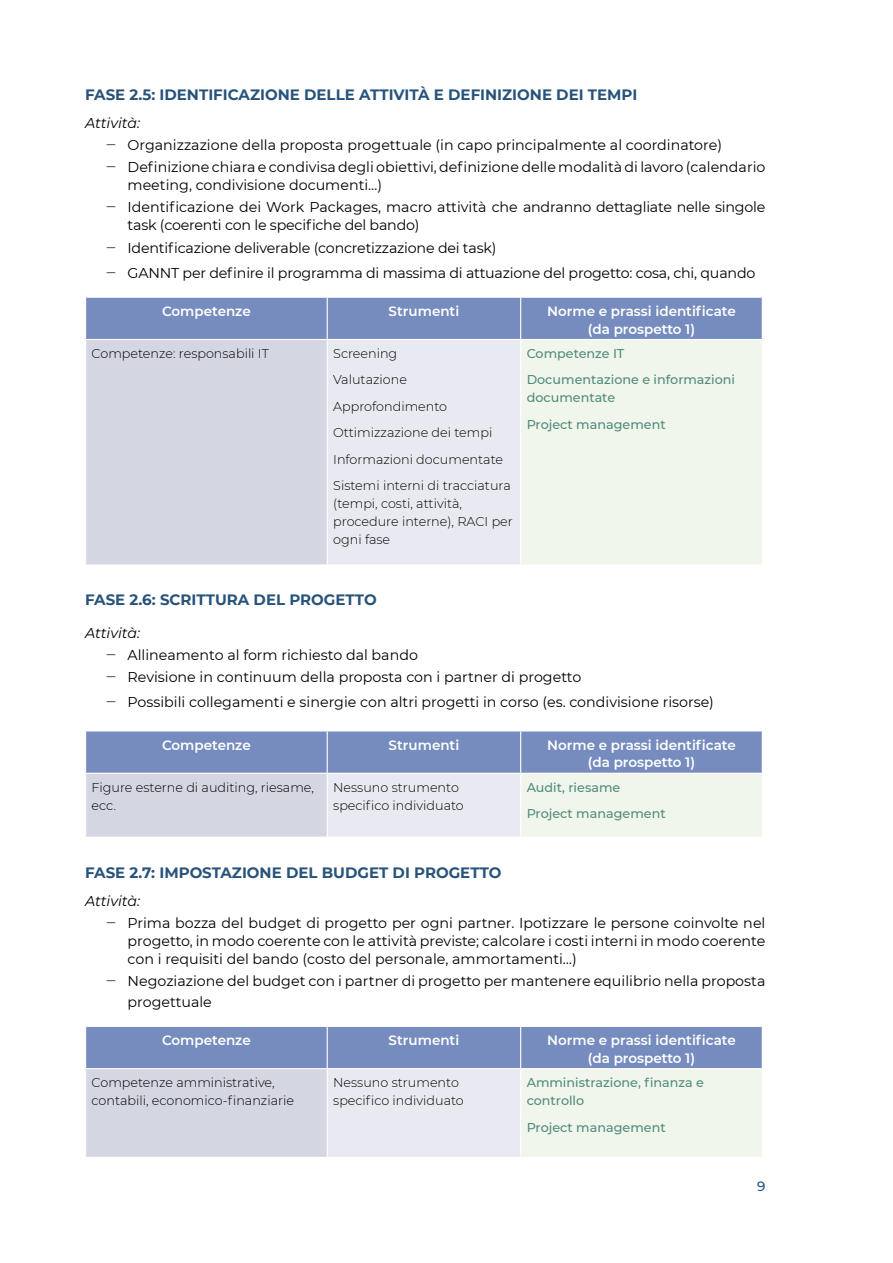
<style>
.page{position:relative;width:893px;height:1263px;background:#fff}
.page>*{position:absolute;margin:0;border:0;box-sizing:border-box;transform-origin:0 0}
.H3_Titolino_figura_box{font:700 15px "Montserrat";color:#27537b}
.t1{font:14.25px/18px "Montserrat";color:#000}
.Testo{font:italic 14.25px "Montserrat";color:#000}
.t2{font:600 13.5px/17.2px "Montserrat";color:#fff;text-align:center}
.t3{font:500 13.5px "Montserrat";color:#27537b}
.P_testo_tabella{font:300 12.75px/18px "Montserrat";color:#000}
.P_testo_tabella-2{font:500 12.75px/18px "Montserrat";color:#518c7a}
.s1{font-weight:300}
</style>
<div class="page">
<div style="left:86px;top:298px;width:676px;height:41px;background:#768cbe"></div>
<div style="left:86px;top:339px;width:241px;height:226px;background:#d4d6e2"></div>
<div style="left:327px;top:339px;width:194px;height:226px;background:#e9eaf1"></div>
<div style="left:521px;top:339px;width:241px;height:226px;background:#f1f6ec"></div>
<hr style="left:327px;top:298px;width:1px;height:41px;background:#fff">
<hr style="left:85px;top:339px;width:243px;height:1px;background:#fff">
<hr style="left:520px;top:298px;width:1px;height:41px;background:#fff">
<hr style="left:327px;top:339px;width:194px;height:1px;background:#fff">
<hr style="left:327px;top:340px;width:1px;height:224px;background:#fff">
<hr style="left:521px;top:339px;width:242px;height:1px;background:#fff">
<hr style="left:520px;top:340px;width:1px;height:224px;background:#fff">
<hr style="left:85px;top:564px;width:242px;height:2px;background:#fff">
<hr style="left:327px;top:564px;width:194px;height:2px;background:#fff">
<hr style="left:521px;top:564px;width:242px;height:2px;background:#fff">
<div style="left:86px;top:731px;width:676px;height:42px;background:#768cbe"></div>
<div style="left:86px;top:773px;width:241px;height:64px;background:#d4d6e2"></div>
<div style="left:327px;top:773px;width:194px;height:64px;background:#e9eaf1"></div>
<div style="left:521px;top:773px;width:241px;height:64px;background:#f1f6ec"></div>
<hr style="left:327px;top:731px;width:1px;height:42px;background:#fff">
<hr style="left:85px;top:773px;width:243px;height:1px;background:#fff">
<hr style="left:520px;top:731px;width:1px;height:42px;background:#fff">
<hr style="left:327px;top:773px;width:194px;height:1px;background:#fff">
<hr style="left:327px;top:774px;width:1px;height:63px;background:#fff">
<hr style="left:521px;top:773px;width:242px;height:1px;background:#fff">
<hr style="left:520px;top:774px;width:1px;height:63px;background:#fff">
<div style="left:86px;top:1027px;width:676px;height:41px;background:#768cbe"></div>
<div style="left:86px;top:1069px;width:241px;height:88px;background:#d4d6e2"></div>
<div style="left:327px;top:1069px;width:194px;height:88px;background:#e9eaf1"></div>
<div style="left:521px;top:1069px;width:241px;height:88px;background:#f1f6ec"></div>
<hr style="left:327px;top:1027px;width:1px;height:41px;background:#fff">
<hr style="left:520px;top:1027px;width:1px;height:41px;background:#fff">
<hr style="left:327px;top:1069px;width:1px;height:88px;background:#fff">
<hr style="left:520px;top:1069px;width:1px;height:88px;background:#fff">
<h3 class="H3_Titolino_figura_box" style="left:85px;top:83px;width:554px">FASE 2.5: IDENTIFICAZIONE DELLE ATTIVITÀ E DEFINIZIONE DEI TEMPI</h3>
<p class="Testo" style="left:85px;top:113px;width:57px">Attività:</p>
<p class="t1" style="left:106px;top:135px;width:617px"><span class="s1">‒</span> Organizzazione della proposta progettuale (in capo principalmente al coordinatore)</p>
<p class="t1" style="left:128px;top:158px;width:639px;text-indent:-21px"><span class="s1">‒</span> Definizione chiara e condivisa degli obiettivi, definizione delle modalità di lavoro (calendario meeting, condivisione documenti…)</p>
<p class="t1" style="left:128px;top:198px;width:639px;text-indent:-21px"><span class="s1">‒</span> Identificazione dei Work Packages, macro attività che andranno dettagliate nelle singole task (coerenti con le specifiche del bando)</p>
<p class="t1" style="left:106px;top:238px;width:392px"><span class="s1">‒</span> Identificazione deliverable (concretizzazione dei task)</p>
<p class="t1" style="left:106px;top:263px;width:651px"><span class="s1">‒</span> GANNT per definire il programma di massima di attuazione del progetto: cosa, chi, quando</p>
<p class="t2" style="left:162px;top:302px;width:90px">Competenze</p>
<p class="t2" style="left:389px;top:302px;width:72px">Strumenti</p>
<p class="t2" style="left:547px;top:302px;width:190px">Norme e prassi identificate (da prospetto 1)</p>
<p class="P_testo_tabella" style="left:92px;top:344px;width:179px">Competenze: responsabili IT</p>
<p class="P_testo_tabella" style="left:333px;top:344px;width:66px">Screening</p>
<p class="P_testo_tabella" style="left:333px;top:370px;width:75px">Valutazione</p>
<p class="P_testo_tabella" style="left:333px;top:397px;width:115px">Approfondimento</p>
<p class="P_testo_tabella" style="left:333px;top:423px;width:161px">Ottimizzazione dei tempi</p>
<p class="P_testo_tabella" style="left:333px;top:450px;width:171px">Informazioni documentate</p>
<p class="P_testo_tabella" style="left:333px;top:476px;width:181px">Sistemi interni di tracciatura (tempi, costi, attività, procedure interne), RACI per ogni fase</p>
<p class="P_testo_tabella-2" style="left:527px;top:344px;width:99px">Competenze IT</p>
<p class="P_testo_tabella-2" style="left:527px;top:370px;width:210px">Documentazione e informazioni documentate</p>
<p class="P_testo_tabella-2" style="left:527px;top:415px;width:140px">Project management</p>
<h3 class="H3_Titolino_figura_box" style="left:85px;top:589px;width:293px">FASE 2.6: SCRITTURA DEL PROGETTO</h3>
<p class="Testo" style="left:85px;top:623px;width:57px">Attività:</p>
<p class="t1" style="left:106px;top:645px;width:313px"><span class="s1">‒</span> Allineamento al form richiesto dal bando</p>
<p class="t1" style="left:106px;top:667px;width:477px"><span class="s1">‒</span> Revisione in continuum della proposta con i partner di progetto</p>
<p class="t1" style="left:106px;top:693px;width:609px"><span class="s1">‒</span> Possibili collegamenti e sinergie con altri progetti in corso (es. condivisione risorse)</p>
<p class="t2" style="left:162px;top:736px;width:90px">Competenze</p>
<p class="t2" style="left:389px;top:736px;width:72px">Strumenti</p>
<p class="t2" style="left:547px;top:736px;width:190px">Norme e prassi identificate (da prospetto 1)</p>
<p class="P_testo_tabella" style="left:92px;top:778px;width:224px">Figure esterne di auditing, riesame, ecc.</p>
<p class="P_testo_tabella" style="left:333px;top:778px;width:132px">Nessuno strumento specifico individuato</p>
<p class="P_testo_tabella-2" style="left:527px;top:777px;width:95px">Audit, riesame</p>
<p class="P_testo_tabella-2" style="left:527px;top:804px;width:140px">Project management</p>
<h3 class="H3_Titolino_figura_box" style="left:85px;top:861px;width:418px">FASE 2.7: IMPOSTAZIONE DEL BUDGET DI PROGETTO</h3>
<p class="Testo" style="left:85px;top:891px;width:57px">Attività:</p>
<p class="t1" style="left:128px;top:913px;width:639px;text-align:justify;text-indent:-21px"><span class="s1">‒</span> Prima bozza del budget di progetto per ogni partner. Ipotizzare le persone coinvolte nel progetto, in modo coerente con le attività previste; calcolare i costi interni in modo coerente con i requisiti del bando (costo del personale, ammortamenti…)</p>
<p class="t1" style="left:128px;top:970px;width:639px;line-height:21px;text-indent:-21px"><span class="s1">‒</span> Negoziazione del budget con i partner di progetto per mantenere equilibrio nella proposta progettuale</p>
<p class="t2" style="left:162px;top:1031px;width:90px">Competenze</p>
<p class="t2" style="left:389px;top:1031px;width:72px">Strumenti</p>
<p class="t2" style="left:547px;top:1031px;width:190px">Norme e prassi identificate (da prospetto 1)</p>
<p class="P_testo_tabella" style="left:92px;top:1073px;width:204px">Competenze amministrative, contabili, economico-finanziarie</p>
<p class="P_testo_tabella" style="left:333px;top:1073px;width:132px">Nessuno strumento specifico individuato</p>
<p class="P_testo_tabella-2" style="left:527px;top:1073px;width:179px">Amministrazione, finanza e controllo</p>
<p class="P_testo_tabella-2" style="left:527px;top:1117px;width:140px">Project management</p>
<p class="t3" style="left:757px;top:1177px;width:10px">9</p>
</div>
